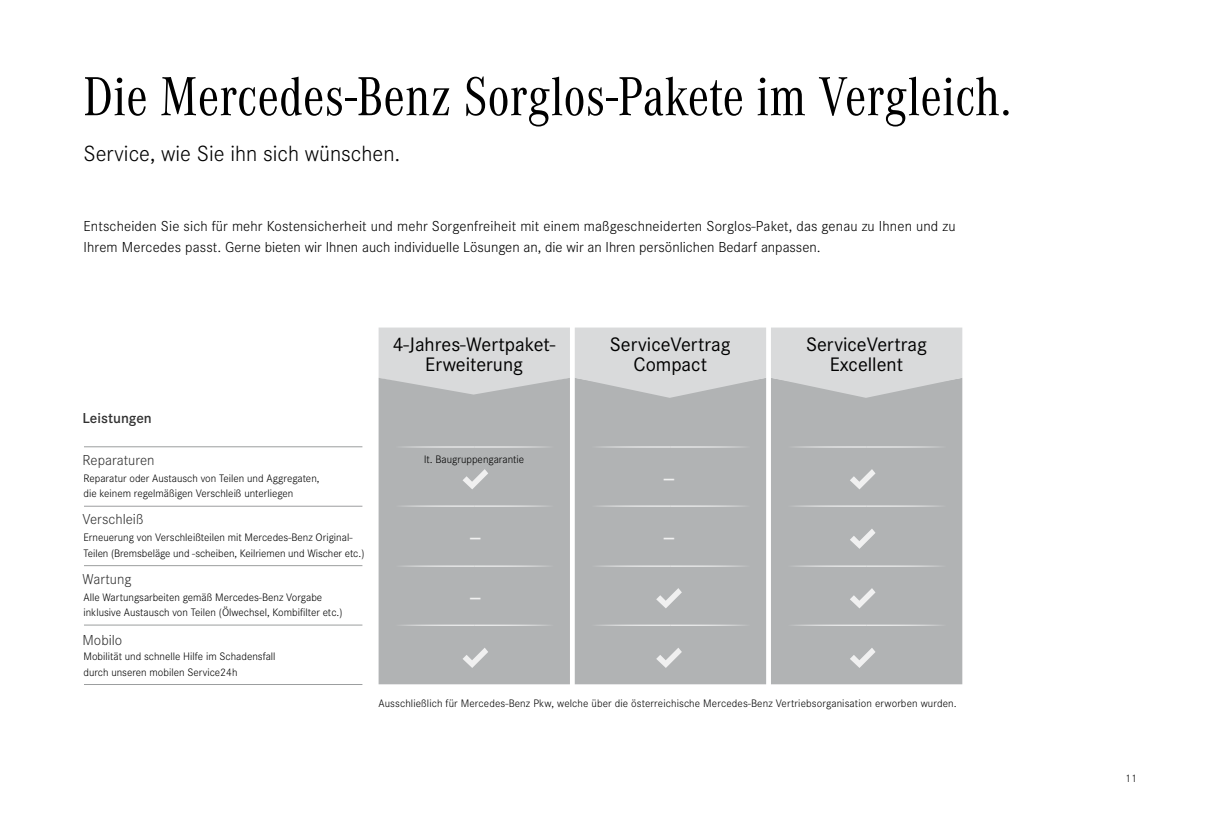
<style>
.page{position:relative;width:1212px;height:821px;background:#fff}
.page>*{position:absolute;margin:0;border:0;box-sizing:border-box;transform-origin:0 0}
.t1{font:57px "Daimler CAC";color:#000}
.t2{font:300 37.5px "Daimler CS";color:#fff}
.t3{font:300 22.8px "Daimler CS";color:#000}
.t4{font:20.25px/20.2px "Daimler CS";color:#000;text-align:center}
.t5{font:300 15px/20.2px "Daimler CS";letter-spacing:.01em;color:#000}
.t6{font:600 15px "Daimler CS";color:#000}
.t7{font:300 11.25px/15.1px "Daimler CS";color:#000}
</style>
<div class="page">
<div style="left:379px;top:398px;width:191px;height:286px;background:#b1b3b4"></div>
<hr style="left:474px;top:446px;width:80px;height:1px;background:#fff">
<hr style="left:395px;top:446px;width:79px;height:1px;background:#fff">
<hr style="left:474px;top:505px;width:80px;height:1px;background:#fff">
<hr style="left:395px;top:505px;width:79px;height:1px;background:#fff">
<hr style="left:474px;top:565px;width:80px;height:1px;background:#fff">
<hr style="left:395px;top:565px;width:79px;height:1px;background:#fff">
<hr style="left:474px;top:625px;width:80px;height:1px;background:#fff">
<hr style="left:395px;top:625px;width:79px;height:1px;background:#fff">
<div style="left:771px;top:398px;width:191px;height:286px;background:#b1b3b4"></div>
<hr style="left:867px;top:446px;width:79px;height:1px;background:#fff">
<hr style="left:787px;top:446px;width:80px;height:1px;background:#fff">
<hr style="left:867px;top:505px;width:79px;height:1px;background:#fff">
<hr style="left:787px;top:505px;width:80px;height:1px;background:#fff">
<hr style="left:867px;top:565px;width:79px;height:1px;background:#fff">
<hr style="left:787px;top:565px;width:80px;height:1px;background:#fff">
<hr style="left:867px;top:625px;width:79px;height:1px;background:#fff">
<hr style="left:787px;top:625px;width:80px;height:1px;background:#fff">
<div style="left:575px;top:398px;width:191px;height:286px;background:#b1b3b4"></div>
<hr style="left:670px;top:446px;width:80px;height:1px;background:#fff">
<hr style="left:591px;top:446px;width:79px;height:1px;background:#fff">
<hr style="left:670px;top:505px;width:80px;height:1px;background:#fff">
<hr style="left:591px;top:505px;width:79px;height:1px;background:#fff">
<hr style="left:670px;top:565px;width:80px;height:1px;background:#fff">
<hr style="left:591px;top:565px;width:79px;height:1px;background:#fff">
<hr style="left:670px;top:625px;width:80px;height:1px;background:#fff">
<hr style="left:591px;top:625px;width:79px;height:1px;background:#fff">
<svg style="left:379px;top:327px;width:583px;height:71px;background:#d3d5d6"></svg>
<hr style="left:84px;top:446px;width:278px;height:1px;background:#9c9e9f">
<hr style="left:84px;top:506px;width:278px;height:1px;background:#9c9e9f">
<hr style="left:84px;top:565px;width:278px;height:1px;background:#9c9e9f">
<hr style="left:84px;top:625px;width:278px;height:1px;background:#9c9e9f">
<hr style="left:84px;top:684px;width:278px;height:1px;background:#9c9e9f">
<svg style="left:462px;top:469px;width:26px;height:20px"></svg>
<svg style="left:850px;top:469px;width:25px;height:20px"></svg>
<svg style="left:850px;top:528px;width:25px;height:21px"></svg>
<svg style="left:656px;top:588px;width:26px;height:20px"></svg>
<svg style="left:850px;top:588px;width:25px;height:20px"></svg>
<svg style="left:462px;top:647px;width:26px;height:21px"></svg>
<svg style="left:656px;top:647px;width:26px;height:21px"></svg>
<svg style="left:850px;top:647px;width:25px;height:21px"></svg>
<h1 class="t1" style="left:83px;top:57px;width:929px">Die Mercedes-Benz Sorglos-Pakete im Vergleich.</h1>
<h3 class="t3" style="left:83px;top:137px;width:318px">Service, wie Sie ihn sich wünschen.</h3>
<p class="t5" style="left:83px;top:215px;width:874px">Entscheiden Sie sich für mehr Kostensicherheit und mehr Sorgenfreiheit mit einem maßgeschneiderten Sorglos-Paket, das genau zu Ihnen und zu<br>Ihrem Mercedes passt. Gerne bieten wir Ihnen auch individuelle Lösungen an, die wir an Ihren persönlichen Bedarf anpassen.</p>
<h3 class="t6" style="left:83px;top:407px;width:71px">Leistungen</h3>
<h3 class="t5" style="left:83px;top:449px;width:74px">Reparaturen</h3>
<p class="t7" style="left:83px;top:470px;width:238px">Reparatur oder Austausch von Teilen und Aggregaten, die keinem regelmäßigen Verschleiß unterliegen</p>
<h3 class="t5" style="left:83px;top:508px;width:62px">Verschleiß</h3>
<p class="t7" style="left:83px;top:529px;width:282px">Erneuerung von Verschleißteilen mit Mercedes-Benz Original-<br>Teilen (Bremsbeläge und -scheiben, Keilriemen und Wischer etc.)</p>
<h3 class="t5" style="left:83px;top:568px;width:50px">Wartung</h3>
<p class="t7" style="left:83px;top:589px;width:261px">Alle Wartungsarbeiten gemäß Mercedes-Benz Vorgabe inklusive Austausch von Teilen (Ölwechsel, Kombifilter etc.)</p>
<h3 class="t5" style="left:83px;top:629px;width:41px">Mobilo</h3>
<p class="t7" style="left:83px;top:648px;width:194px">Mobilität und schnelle Hilfe im Schadensfall durch unseren mobilen Service24h</p>
<h3 class="t4" style="left:393px;top:333px;width:164px">4-Jahres-Wertpaket-<br>Erweiterung</h3>
<h3 class="t4" style="left:610px;top:333px;width:122px">ServiceVertrag<br>Compact</h3>
<p class="t7" style="left:424px;top:451px;width:102px">lt. Baugruppengarantie</p>
<h2 class="t2" style="left:664px;top:450px;width:12px">-</h2>
<h2 class="t2" style="left:470px;top:509px;width:12px">-</h2>
<h2 class="t2" style="left:664px;top:509px;width:12px">-</h2>
<h2 class="t2" style="left:470px;top:569px;width:12px">-</h2>
<h3 class="t4" style="left:806px;top:333px;width:122px">ServiceVertrag<br>Excellent</h3>
<p class="t7" style="left:379px;top:695px;width:580px">Ausschließlich für Mercedes-Benz Pkw, welche über die österreichische Mercedes-Benz Vertriebsorganisation erworben wurden.</p>
<p class="t7" style="left:1125px;top:769px;width:13px">11</p>
</div>
